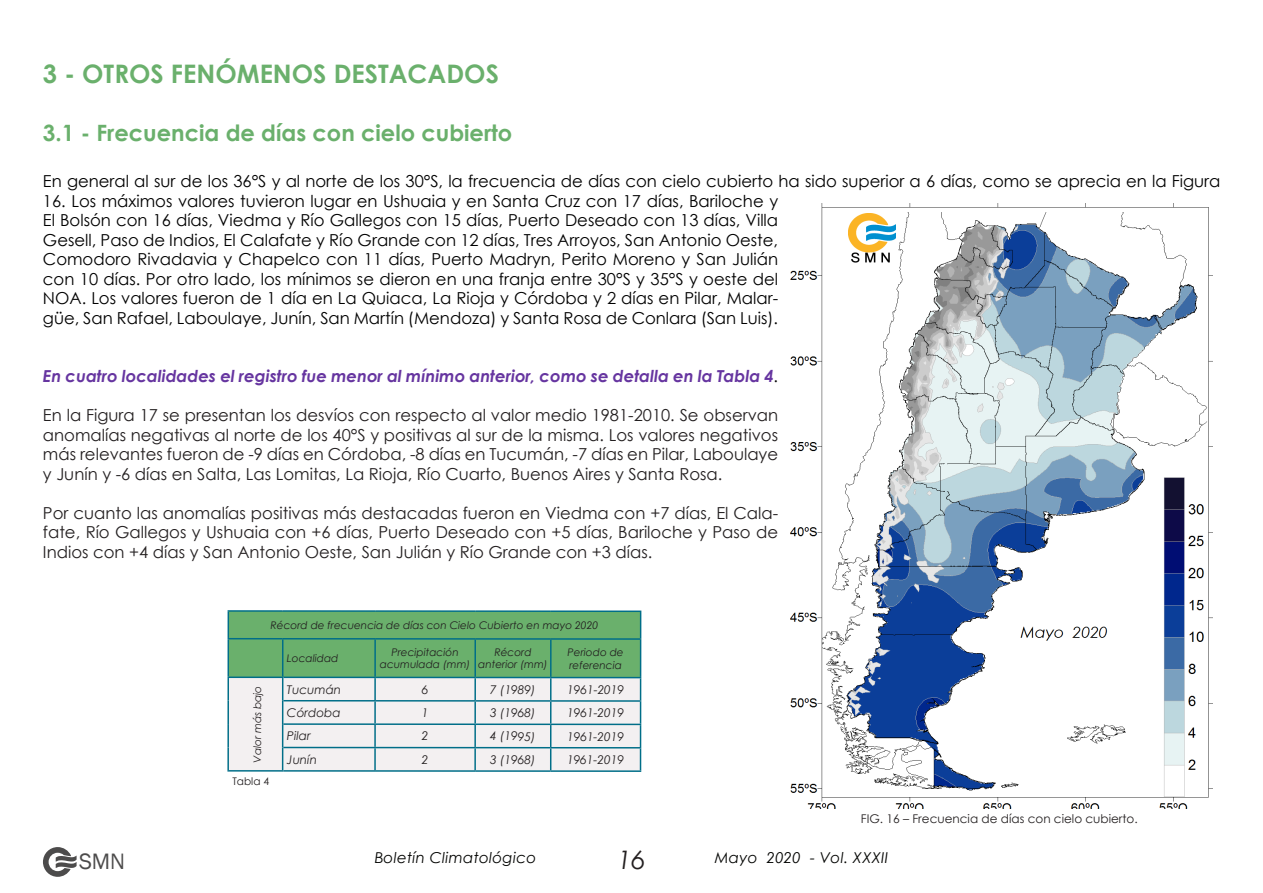
<style>
.page{position:relative;width:1263px;height:893px;background:#fff}
.page>*{position:absolute;margin:0;border:0;box-sizing:border-box;transform-origin:0 0}
.t1{font:700 25.5px "Century Gothic";color:#6ab06c}
.t2{font:italic 25.5px "Century Gothic";color:#231f20}
.t3{font:22.95px "Franklin Gothic";color:#4c4b4b}
.t4{font:700 22.5px "Century Gothic";color:#6ab06c}
.t5{font:16.5px/19.5px "Century Gothic";color:#000;text-align:justify}
.t6{font:16.5px/19.5px "Century Gothic";color:#231f20;text-align:justify}
.t7{font:italic 700 16.5px "Century Gothic";color:#6635a0}
.t8{font:italic 15px "Century Gothic";letter-spacing:.02em;color:#040503}
.t9{font:italic 12px "Century Gothic";color:#231f20}
.t10{font:12px "Century Gothic";color:#231f20}
.t11{font:italic 10.5px/12.6px "Century Gothic";color:#231f20;text-align:center}
.t12{font:10.5px "Century Gothic";color:#231f20}
.s1{font-weight:400;font-style:normal;color:#000}
</style>
<div class="page">
<svg style="left:43px;top:847px;width:34px;height:30px"></svg>
<img style="left:791px;top:203px;width:422px;height:606px">
<img style="left:849px;top:214px;width:47px;height:53px">
<hr style="left:228px;top:610px;width:55px;height:2px;background:#006e88">
<hr style="left:283px;top:610px;width:92px;height:2px;background:#006e88">
<hr style="left:375px;top:610px;width:100px;height:2px;background:#006e88">
<hr style="left:475px;top:610px;width:76px;height:2px;background:#006e88">
<hr style="left:551px;top:610px;width:90px;height:2px;background:#006e88">
<hr style="left:227px;top:639px;width:2px;height:37px;background:#006e88">
<hr style="left:283px;top:770px;width:92px;height:2px;background:#006e88">
<hr style="left:375px;top:770px;width:100px;height:2px;background:#006e88">
<hr style="left:475px;top:770px;width:76px;height:2px;background:#006e88">
<hr style="left:551px;top:770px;width:90px;height:2px;background:#006e88">
<hr style="left:227px;top:676px;width:56px;height:2px;background:#006e88">
<hr style="left:227px;top:678px;width:2px;height:23px;background:#006e88">
<hr style="left:227px;top:701px;width:2px;height:23px;background:#006e88">
<hr style="left:227px;top:724px;width:2px;height:23px;background:#006e88">
<hr style="left:227px;top:747px;width:2px;height:23px;background:#006e88">
<svg style="left:228px;top:611px;width:413px;height:160px"></svg>
<hr style="left:227px;top:770px;width:56px;height:2px;background:#006e88">
<p class="t1" style="left:43px;top:54px;width:457px">3 - OTROS FENÓMENOS DESTACADOS</p>
<p class="t4" style="left:43px;top:115px;width:471px">3.1 - Frecuencia de días con cielo cubierto</p>
<p class="t5" style="left:43px;top:171px;width:1179px">En general al sur de los 36°S y al norte de los 30°S, la frecuencia de días con cielo cubierto ha sido superior a 6 días, como se aprecia en la Figura</p>
<p class="t5" style="left:43px;top:191px;width:737px">16. Los máximos valores tuvieron lugar en Ushuaia y en Santa Cruz con 17 días, Bariloche y El Bolsón con 16 días, Viedma y Río Gallegos con 15 días, Puerto Deseado con 13 días, Villa Gesell, Paso de Indios, El Calafate y Río Grande con 12 días, Tres Arroyos, San Antonio Oeste, Comodoro Rivadavia y Chapelco con 11 días, Puerto Madryn, Perito Moreno y San Julián con 10 días. Por otro lado, los mínimos se dieron en una franja entre 30°S y 35°S y oeste del NOA. Los valores fueron de 1 día en La Quiaca, La Rioja y Córdoba y 2 días en Pilar, Malar&shy;güe, San Rafael, Laboulaye, Junín, San Martín (Mendoza) y Santa Rosa de Conlara (San Luis).</p>
<p class="t7" style="left:43px;top:363px;width:737px">En cuatro localidades el registro fue menor al mínimo anterior, como se detalla en la Tabla 4<span class="s1">.</span></p>
<p class="t6" style="left:43px;top:405px;width:737px">En la Figura 17 se presentan los desvíos con respecto al valor medio 1981-2010. Se observan anomalías negativas al norte de los 40°S y positivas al sur de la misma. Los valores negativos más relevantes fueron de -9 días en Córdoba, -8 días en Tucumán, -7 días en Pilar, Laboulaye y Junín y -6 días en Salta, Las Lomitas, La Rioja, Río Cuarto, Buenos Aires y Santa Rosa.</p>
<p class="t6" style="left:43px;top:503px;width:737px">Por cuanto las anomalías positivas más destacadas fueron en Viedma con +7 días, El Cala&shy;fate, Río Gallegos y Ushuaia con +6 días, Puerto Deseado con +5 días, Bariloche y Paso de Indios con +4 días y San Antonio Oeste, San Julián y Río Grande con +3 días.</p>
<p class="t11" style="left:271px;top:619px;width:329px">Récord de frecuencia de días con Cielo Cubierto en mayo 2020</p>
<p class="t11" style="left:287px;top:652px;width:53px">Localidad</p>
<p class="t11" style="left:380px;top:645px;width:92px">Precipitación acumulada (mm)</p>
<p class="t11" style="left:478px;top:646px;width:71px">Récord anterior (mm)</p>
<p class="t11" style="left:568px;top:646px;width:58px;text-align:left">Periodo de referencia</p>
<p class="t11" style="left:251px;top:762px;width:78px;rotate:-90deg">Valor más bajo</p>
<p class="t9" style="left:287px;top:681px;width:56px">Tucumán</p>
<p class="t9" style="left:422px;top:681px;width:8px">6</p>
<p class="t9" style="left:490px;top:681px;width:47px">7 (1989)</p>
<p class="t9" style="left:567px;top:681px;width:59px">1961-2019</p>
<p class="t9" style="left:287px;top:704px;width:55px">Córdoba</p>
<p class="t9" style="left:422px;top:704px;width:8px">1</p>
<p class="t9" style="left:490px;top:704px;width:47px">3 (1968)</p>
<p class="t9" style="left:567px;top:704px;width:59px">1961-2019</p>
<p class="t9" style="left:287px;top:728px;width:25px">Pilar</p>
<p class="t9" style="left:422px;top:728px;width:8px">2</p>
<p class="t9" style="left:490px;top:728px;width:47px">4 (1995)</p>
<p class="t9" style="left:567px;top:728px;width:59px">1961-2019</p>
<p class="t9" style="left:287px;top:751px;width:32px">Junín</p>
<p class="t9" style="left:422px;top:751px;width:8px">2</p>
<p class="t9" style="left:490px;top:751px;width:47px">3 (1968)</p>
<p class="t9" style="left:567px;top:751px;width:59px">1961-2019</p>
<p class="t12" style="left:232px;top:774px;width:38px">Tabla 4</p>
<p class="t10" style="left:861px;top:810px;width:278px">FIG. 16 – Frecuencia de días con cielo cubierto.</p>
<h1 class="t2" style="left:617px;top:842px;width:30px">16</h1>
<h2 class="t3" style="left:79px;top:848px;width:48px">SMN</h2>
<p class="t8" style="left:375px;top:847px;width:163px">Boletín Climatológico</p>
<p class="t8" style="left:715px;top:847px;width:175px">Mayo 2020 - Vol. XXXII</p>
</div>
